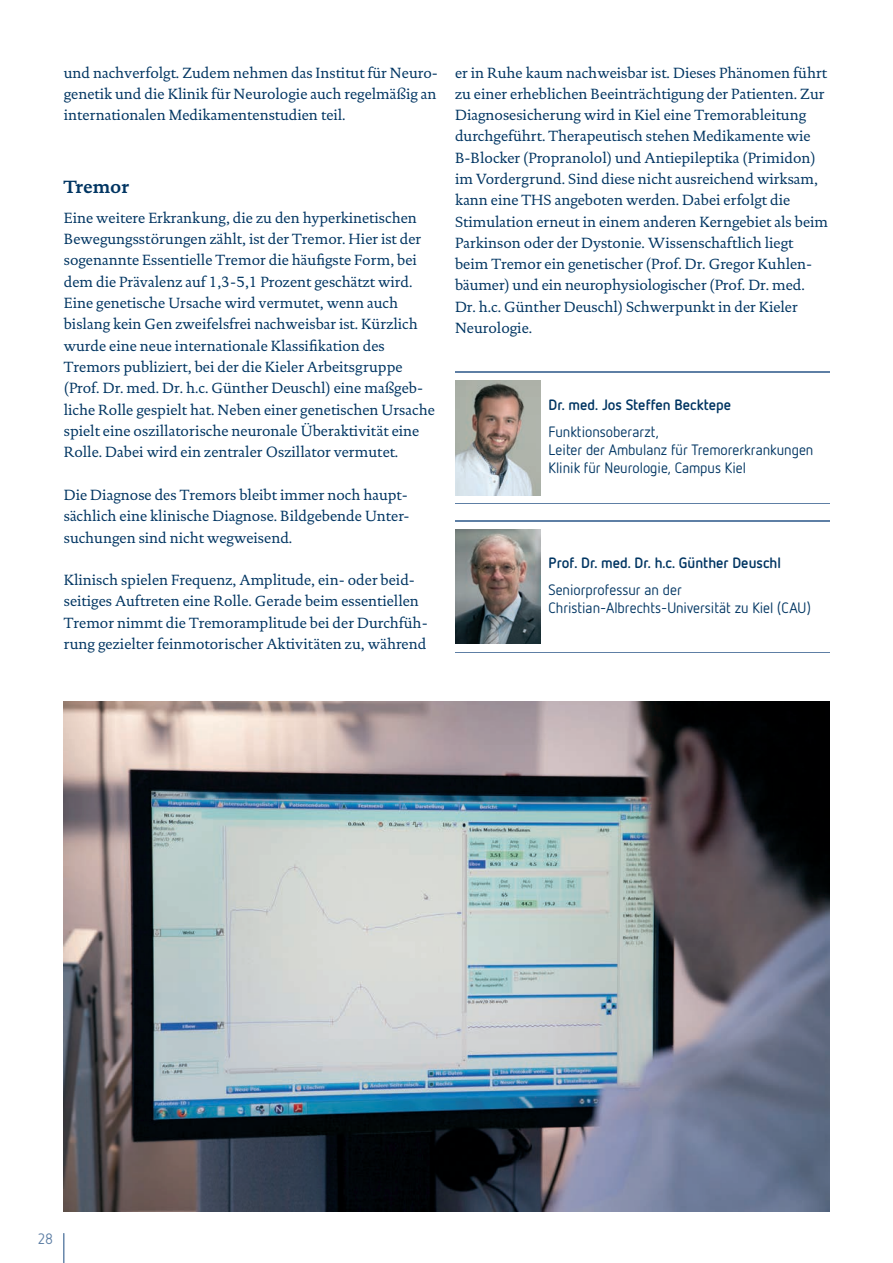
<style>
.page{position:relative;width:893px;height:1263px;background:#fff}
.page>*{position:absolute;margin:0;border:0;box-sizing:border-box;transform-origin:0 0}
.t1{font:700 18px "Documenta Dtl";letter-spacing:-.005em;color:#003562}
.t2{font:15px/21.3px "Documenta Dtl";color:#003562}
.t3{font:15px/18px "Netto OT";color:#003562}
.t4{font:700 15px "Netto OT";color:#003562}
.t5{font:15px "Netto OT";color:#5e7fa5}
</style>
<div class="page">
<hr style="left:63px;top:1233px;width:1px;height:30px;background:#5e7fa5">
<hr style="left:455px;top:371px;width:374px;height:1px;background:#5e7fa5">
<hr style="left:455px;top:503px;width:374px;height:1px;background:#5e7fa5">
<img style="left:455px;top:380px;width:85px;height:115px">
<hr style="left:455px;top:520px;width:374px;height:1px;background:#5e7fa5">
<hr style="left:455px;top:652px;width:374px;height:1px;background:#5e7fa5">
<img style="left:455px;top:529px;width:85px;height:115px">
<img style="left:64px;top:702px;width:765px;height:510px">
<p class="t2" style="left:64px;top:63px;width:376px;text-align:justify">und nachverfolgt. Zudem nehmen das Institut für Neuro&shy;genetik und die Klinik für Neurologie auch regelmäßig an internationalen Medikamentenstudien teil.</p>
<p class="t1" style="left:64px;top:179px;width:67px">Tremor</p>
<p class="t2" style="left:64px;top:208px;width:373px">Eine weitere Erkrankung, die zu den hyperkinetischen Bewegungsstörungen zählt, ist der Tremor. Hier ist der sogenannte Essentielle Tremor die häufigste Form, bei dem die Prävalenz auf 1,3-5,1 Prozent geschätzt wird.<br>Eine genetische Ursache wird vermutet, wenn auch bislang kein Gen zweifelsfrei nachweisbar ist. Kürzlich wurde eine neue internationale Klassifikation des Tremors publiziert, bei der die Kieler Arbeitsgruppe (Prof. Dr. med. Dr. h.c. Günther Deuschl) eine maßgeb&shy;liche Rolle gespielt hat. Neben einer genetischen Ursache spielt eine oszillatorische neuronale Überaktivität eine Rolle. Dabei wird ein zentraler Oszillator vermutet.</p>
<p class="t2" style="left:64px;top:485px;width:347px">Die Diagnose des Tremors bleibt immer noch haupt&shy;sächlich eine klinische Diagnose. Bildgebende Unter&shy;suchungen sind nicht wegweisend.</p>
<p class="t2" style="left:64px;top:570px;width:365px">Klinisch spielen Frequenz, Amplitude, ein- oder beid&shy;seitiges Auftreten eine Rolle. Gerade beim essentiellen Tremor nimmt die Tremoramplitude bei der Durchfüh&shy;rung gezielter feinmotorischer Aktivitäten zu, während</p>
<p class="t2" style="left:455px;top:63px;width:375px">er in Ruhe kaum nachweisbar ist. Dieses Phänomen führt zu einer erheblichen Beeinträchtigung der Patienten. Zur Diagnosesicherung wird in Kiel eine Tremorableitung durchgeführt. Therapeutisch stehen Medikamente wie B-Blocker (Propranolol) und Antiepileptika (Primidon) im Vordergrund. Sind diese nicht ausreichend wirksam, kann eine THS angeboten werden. Dabei erfolgt die Stimulation erneut in einem anderen Kerngebiet als beim Parkinson oder der Dystonie. Wissenschaftlich liegt beim Tremor ein genetischer (Prof. Dr. Gregor Kuhlen&shy;bäumer) und ein neurophysiologischer (Prof. Dr. med.<br>Dr. h.c. Günther Deuschl) Schwerpunkt in der Kieler Neurologie.</p>
<p class="t4" style="left:549px;top:399px;width:184px">Dr. med. Jos Steffen Becktepe</p>
<p class="t3" style="left:549px;top:424px;width:266px">Funktionsoberarzt,<br>Leiter der Ambulanz fu¨r Tremorerkrankungen<br>Klinik fu¨r Neurologie, Campus Kiel</p>
<p class="t4" style="left:549px;top:557px;width:234px">Prof. Dr. med. Dr. h.c. Gu¨nther Deuschl</p>
<p class="t3" style="left:549px;top:582px;width:264px">Seniorprofessur an der<br>Christian-Albrechts-Universität zu Kiel (CAU)</p>
<p class="t5" style="left:38px;top:1233px;width:16px">28</p>
</div>
